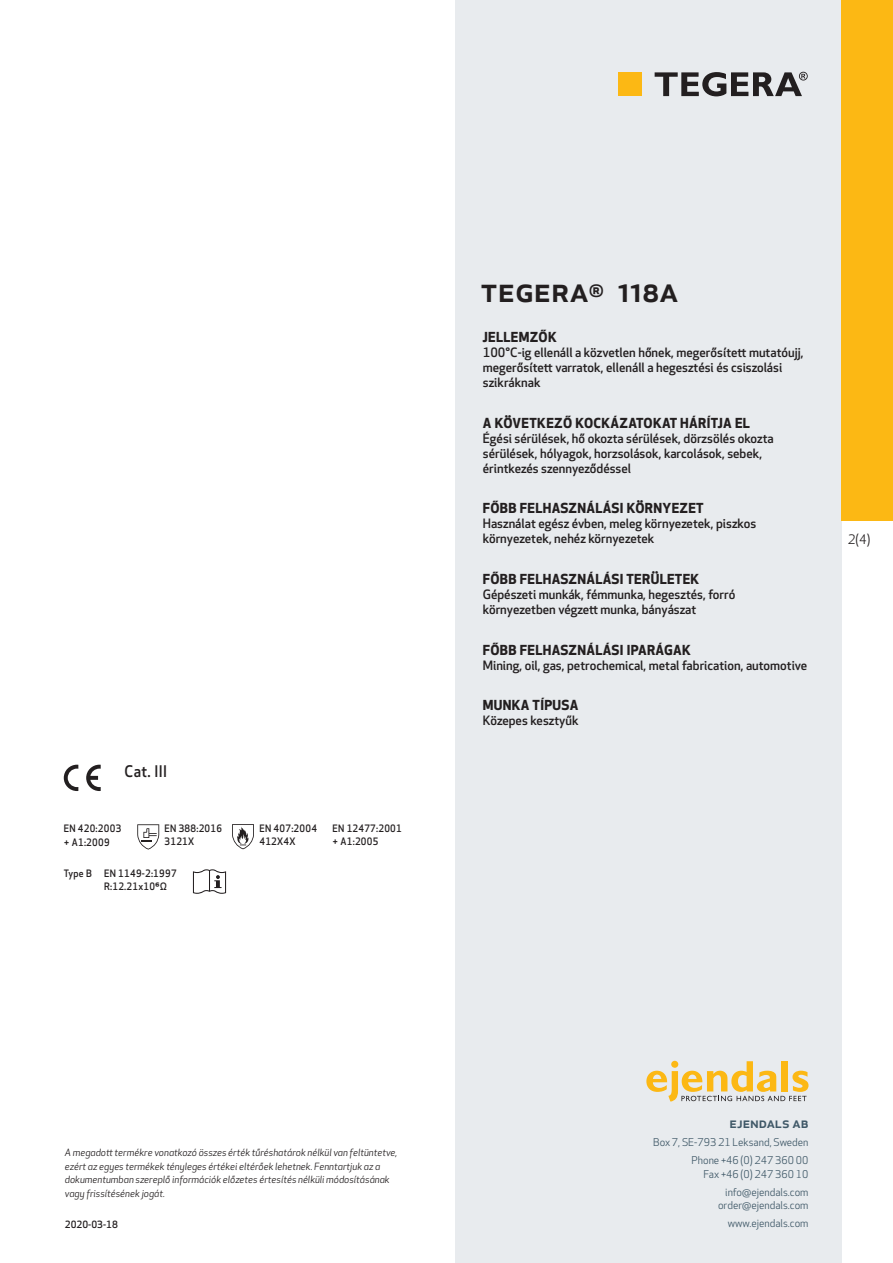
<style>
.page{position:relative;width:893px;height:1263px;background:#fff}
.page>*{position:absolute;margin:0;border:0;box-sizing:border-box;transform-origin:0 0}
.prodname{font:500 34.5px "Apex New";color:#231f20}
.Artikel{font:500 15.6px "Apex New";letter-spacing:.025em;color:#231f20;scale:.95 1}
.t1{font:500 15px "Apex New";color:#405968}
.Funktion_body{font:700 13.5px "Apex New";letter-spacing:.025em;color:#231f20}
.t2{font:12.75px "Apex New";color:#231f20}
.Funktion_body-2{font:500 12.6px/15px "Apex New";color:#231f20}
.t3{font:10.5px/18px "Apex New";color:#405968;text-align:right}
.Artikel-2{font:500 10.05px/13.2px "Apex New";letter-spacing:.025em;color:#231f20;scale:.95 1}
.t4{font:italic 9.75px/13.5px "Apex New";color:#231f20}
.Sidfot_datum{font:500 9.75px "Apex New";color:#231f20}
</style>
<div class="page">
<div style="left:455px;top:0;width:387px;height:1263px;background:#e8ebee"></div>
<svg style="left:646px;top:1061px;width:162px;height:40px"></svg>
<div style="left:842px;top:0;width:51px;height:520px;background:#fcb814"></div>
<div style="left:618px;top:72px;width:24px;height:24px;background:#fcb814"></div>
<svg style="left:655px;top:72px;width:153px;height:24px"></svg>
<svg style="left:86px;top:765px;width:15px;height:26px"></svg>
<svg style="left:64px;top:765px;width:14px;height:26px"></svg>
<svg style="left:137px;top:824px;width:22px;height:25px"></svg>
<svg style="left:232px;top:824px;width:22px;height:25px"></svg>
<svg style="left:193px;top:869px;width:33px;height:25px"></svg>
<p class="Artikel" style="left:125px;top:761px;width:46px">Cat. III</p>
<p class="Artikel-2" style="left:64px;top:822px;width:62px">EN 420:2003 + A1:2009</p>
<p class="Artikel-2" style="left:165px;top:822px;width:62px">EN 388:2016<br>3121X</p>
<p class="Artikel-2" style="left:259px;top:821px;width:62px">EN 407:2004<br>412X4X</p>
<p class="Artikel-2" style="left:333px;top:821px;width:75px">EN 12477:2001 + A1:2005</p>
<p class="Artikel-2" style="left:64px;top:867px;width:31px">Type B</p>
<p class="Artikel-2" style="left:104px;top:867px;width:78px">EN 1149-2:1997<br>R:12.21x10⁶Ω</p>
<p class="prodname" style="left:480px;top:266px;width:199px">TEGERA<sup>®</sup> 118A</p>
<p class="Funktion_body" style="left:483px;top:327px;width:75px">JELLEMZŐK</p>
<p class="Funktion_body-2" style="left:483px;top:345px;width:322px">100°C-ig ellenáll a közvetlen hőnek, megerősített mutatóujj, megerősített varratok, ellenáll a hegesztési és csiszolási szikráknak</p>
<p class="Funktion_body" style="left:483px;top:413px;width:269px">A KÖVETKEZŐ KOCKÁZATOKAT HÁRÍTJA EL</p>
<p class="Funktion_body-2" style="left:483px;top:430px;width:292px">Égési sérülések, hő okozta sérülések, dörzsölés okozta sérülések, hólyagok, horzsolások, karcolások, sebek, érintkezés szennyeződéssel</p>
<p class="Funktion_body" style="left:483px;top:498px;width:222px">FŐBB FELHASZNÁLÁSI KÖRNYEZET</p>
<p class="Funktion_body-2" style="left:483px;top:516px;width:275px">Használat egész évben, meleg környezetek, piszkos környezetek, nehéz környezetek</p>
<p class="Funktion_body" style="left:483px;top:569px;width:218px">FŐBB FELHASZNÁLÁSI TERÜLETEK</p>
<p class="Funktion_body-2" style="left:483px;top:586px;width:254px">Gépészeti munkák, fémmunka, hegesztés, forró környezetben végzett munka, bányászat</p>
<p class="Funktion_body" style="left:483px;top:640px;width:209px">FŐBB FELHASZNÁLÁSI IPARÁGAK</p>
<p class="Funktion_body-2" style="left:483px;top:657px;width:326px">Mining, oil, gas, petrochemical, metal fabrication, automotive</p>
<p class="Funktion_body" style="left:483px;top:695px;width:97px">MUNKA TÍPUSA</p>
<p class="Funktion_body-2" style="left:483px;top:713px;width:97px">Közepes kesztyűk</p>
<p class="t2" style="left:848px;top:531px;width:24px">2(4)</p>
<p class="t4" style="left:65px;top:1146px;width:334px">A megadott termékre vonatkozó összes érték tűréshatárok nélkül van feltüntetve, ezért az egyes termékek tényleges értékei eltérőek lehetnek. Fenntartjuk az a dokumentumban szereplő információk előzetes értesítés nélküli módosításának vagy frissítésének jogát.</p>
<p class="Sidfot_datum" style="left:65px;top:1218px;width:54px">2020-03-18</p>
<p class="t1" style="left:729px;top:1113px;width:80px">ejendals ab</p>
<p class="t3" style="left:653px;top:1133px;width:157px">Box 7, SE-793 21 Leksand, Sweden<br>Phone +46 (0) 247 360 00</p>
<p class="t3" style="left:703px;top:1165px;width:107px">Fax +46 (0) 247 360 10 info@ejendals.com</p>
<p class="t3" style="left:718px;top:1196px;width:92px">order@ejendals.com</p>
<p class="t3" style="left:728px;top:1215px;width:82px">www.ejendals.com</p>
</div>
